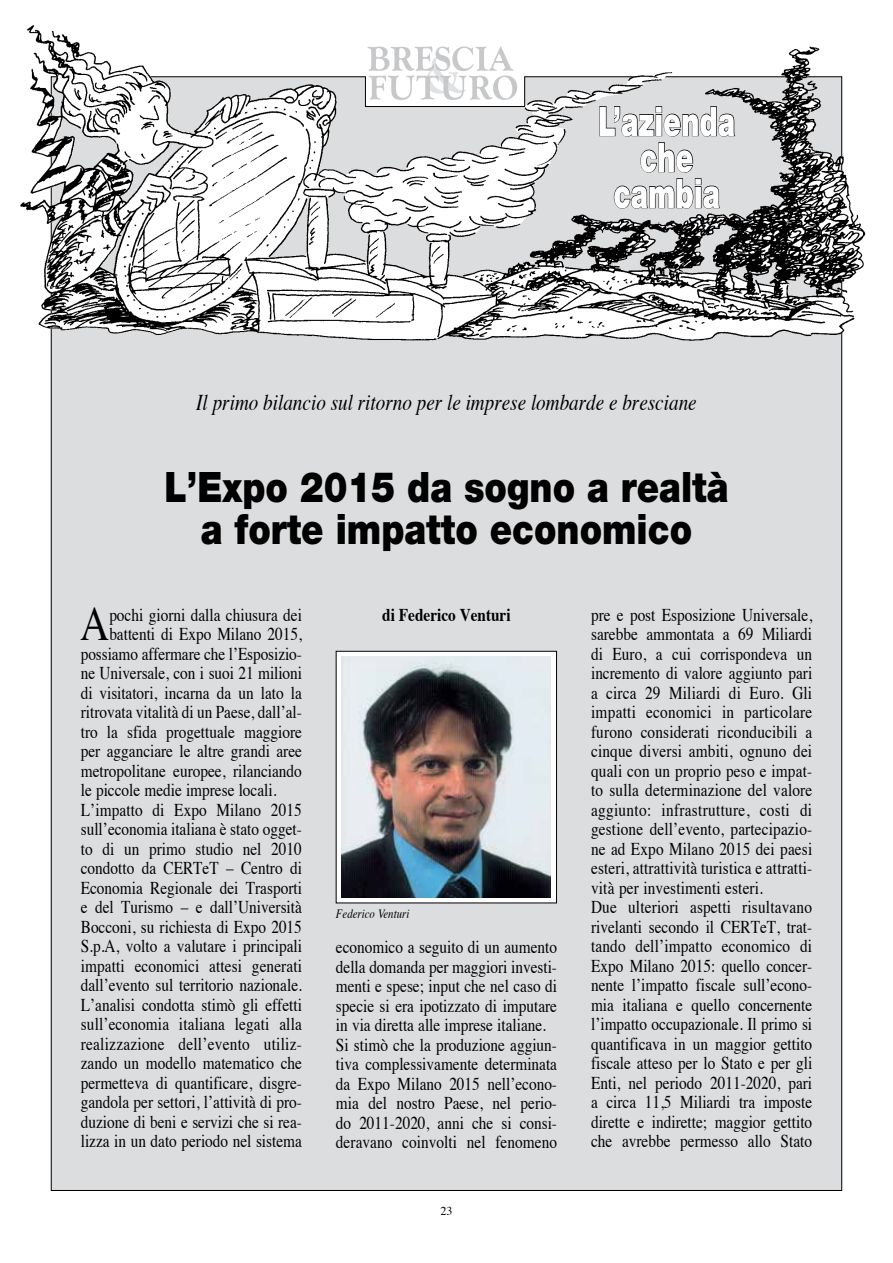
<style>
.page{position:relative;width:893px;height:1263px;background:#fff}
.page>*{position:absolute;margin:0;border:0;box-sizing:border-box;transform-origin:0 0}
.t1{font:47.4px "Times";color:#000;scale:.85 1}
.t2{font:900 42px/42px "Helvetica Neue LT Std";color:#000;text-align:center;scale:.85 1}
.t3{font:900 40.5px/36px "Helvetica Neue LT Std";color:#fff;text-align:center;scale:.7 1}
.t4{font:italic 22.5px "Times";color:#000;scale:.85 1}
.t5{font:18px/19.5px "Times";color:#000;scale:.85 1}
.t6{font:700 18px "Times";color:#000;scale:.85 1}
.t7{font:italic 12.75px "Times";color:#000;scale:.85 1}
.t8{font:12px "Times";color:#000}
</style>
<div class="page">
<div style="left:51px;top:343px;width:791px;height:848px;background:#dcddde"></div>
<img style="left:20px;top:25px;width:846px;height:318px">
<svg style="left:599px;top:106px;width:137px;height:103px;background:#c0c1c1"></svg>
<div style="left:336px;top:651px;width:220px;height:252px;background:#fff"></div>
<div style="left:336px;top:651px;width:221px;height:252px;border:1px solid #000"></div>
<img style="left:342px;top:656px;width:209px;height:242px">
<h3 class="t3" style="left:598px;top:103px;width:197px">L’azienda che cambia</h3>
<p class="t4" style="left:196px;top:383px;width:590px">Il primo bilancio sul ritorno per le imprese lombarde e bresciane</p>
<h2 class="t2" style="left:164px;top:466px;width:665px">L’Expo 2015 da sogno a realtà a forte impatto economico</h2>
<h1 class="t1" style="left:80px;top:580px;width:36px">A</h1>
<p class="t5" style="left:109px;top:603px;width:228px">pochi giorni dalla chiusura dei</p>
<p class="t5" style="left:109px;top:623px;width:228px">battenti di Expo Milano 2015,</p>
<p class="t5" style="left:81px;top:642px;width:262px">possiamo affermare che l’Esposizio-</p>
<p class="t5" style="left:81px;top:662px;width:262px">ne Universale, con i suoi 21 milioni</p>
<p class="t5" style="left:81px;top:681px;width:262px">di visitatori, incarna da un lato la</p>
<p class="t5" style="left:81px;top:701px;width:262px">ritrovata vitalità di un Paese, dall’al-</p>
<p class="t5" style="left:81px;top:720px;width:262px">tro la sfida progettuale maggiore</p>
<p class="t5" style="left:81px;top:740px;width:262px">per agganciare le altre grandi aree</p>
<p class="t5" style="left:81px;top:759px;width:262px">metropolitane europee, rilanciando</p>
<p class="t5" style="left:81px;top:779px;width:232px">le piccole medie imprese locali.</p>
<p class="t5" style="left:81px;top:798px;width:262px">L’impatto di Expo Milano 2015</p>
<p class="t5" style="left:81px;top:818px;width:262px">sull’economia italiana è stato ogget-</p>
<p class="t5" style="left:81px;top:837px;width:262px">to di un primo studio nel 2010</p>
<p class="t5" style="left:81px;top:857px;width:262px">condotto da CERTeT – Centro di</p>
<p class="t5" style="left:81px;top:876px;width:262px">Economia Regionale dei Trasporti</p>
<p class="t5" style="left:81px;top:896px;width:262px">e del Turismo – e dall’Università</p>
<p class="t5" style="left:81px;top:915px;width:262px">Bocconi, su richiesta di Expo 2015</p>
<p class="t5" style="left:81px;top:935px;width:262px">S.p.A, volto a valutare i principali</p>
<p class="t5" style="left:81px;top:954px;width:262px">impatti economici attesi generati</p>
<p class="t5" style="left:81px;top:974px;width:262px">dall’evento sul territorio nazionale.</p>
<p class="t5" style="left:81px;top:993px;width:262px">L’analisi condotta stimò gli effetti</p>
<p class="t5" style="left:81px;top:1013px;width:262px">sull’economia italiana legati alla</p>
<p class="t5" style="left:81px;top:1032px;width:262px">realizzazione dell’evento utiliz-</p>
<p class="t5" style="left:81px;top:1052px;width:262px">zando un modello matematico che</p>
<p class="t5" style="left:81px;top:1071px;width:262px">permetteva di quantificare, disgre-</p>
<p class="t5" style="left:81px;top:1091px;width:262px">gandola per settori, l’attività di pro-</p>
<p class="t5" style="left:81px;top:1110px;width:262px">duzione di beni e servizi che si rea-</p>
<p class="t5" style="left:81px;top:1130px;width:262px">lizza in un dato periodo nel sistema</p>
<p class="t6" style="left:382px;top:597px;width:152px">di Federico Venturi</p>
<p class="t7" style="left:336px;top:902px;width:88px">Federico Venturi</p>
<p class="t5" style="left:336px;top:936px;width:262px">economico a seguito di un aumento della domanda per maggiori investi&shy;menti e spese; input che nel caso di specie si era ipotizzato di imputare in via diretta alle imprese italiane.<br>Si stimò che la produzione aggiun&shy;tiva complessivamente determinata da Expo Milano 2015 nell’econo&shy;mia del nostro Paese, nel perio&shy;do 2011-2020, anni che si consi&shy;deravano coinvolti nel fenomeno</p>
<p class="t8" style="left:440px;top:1199px;width:13px">23</p>
<p class="t5" style="left:591px;top:603px;width:262px">pre e post Esposizione Universale, sarebbe ammontata a 69 Miliardi di Euro, a cui corrispondeva un incremento di valore aggiunto pari a circa 29 Miliardi di Euro. Gli impatti economici in particolare furono considerati riconducibili a cinque diversi ambiti, ognuno dei quali con un proprio peso e impat&shy;to sulla determinazione del valore aggiunto: infrastrutture, costi di gestione dell’evento, partecipazio&shy;ne ad Expo Milano 2015 dei paesi esteri, attrattività turistica e attratti&shy;vità per investimenti esteri.<br>Due ulteriori aspetti risultavano rivelanti secondo il CERTeT, trat&shy;tando dell’impatto economico di Expo Milano 2015: quello concer&shy;nente l’impatto fiscale sull’econo&shy;mia italiana e quello concernente l’impatto occupazionale. Il primo si quantificava in un maggior gettito fiscale atteso per lo Stato e per gli Enti, nel periodo 2011-2020, pari a circa 11,5 Miliardi tra imposte dirette e indirette; maggior gettito che avrebbe permesso allo Stato</p>
</div>
